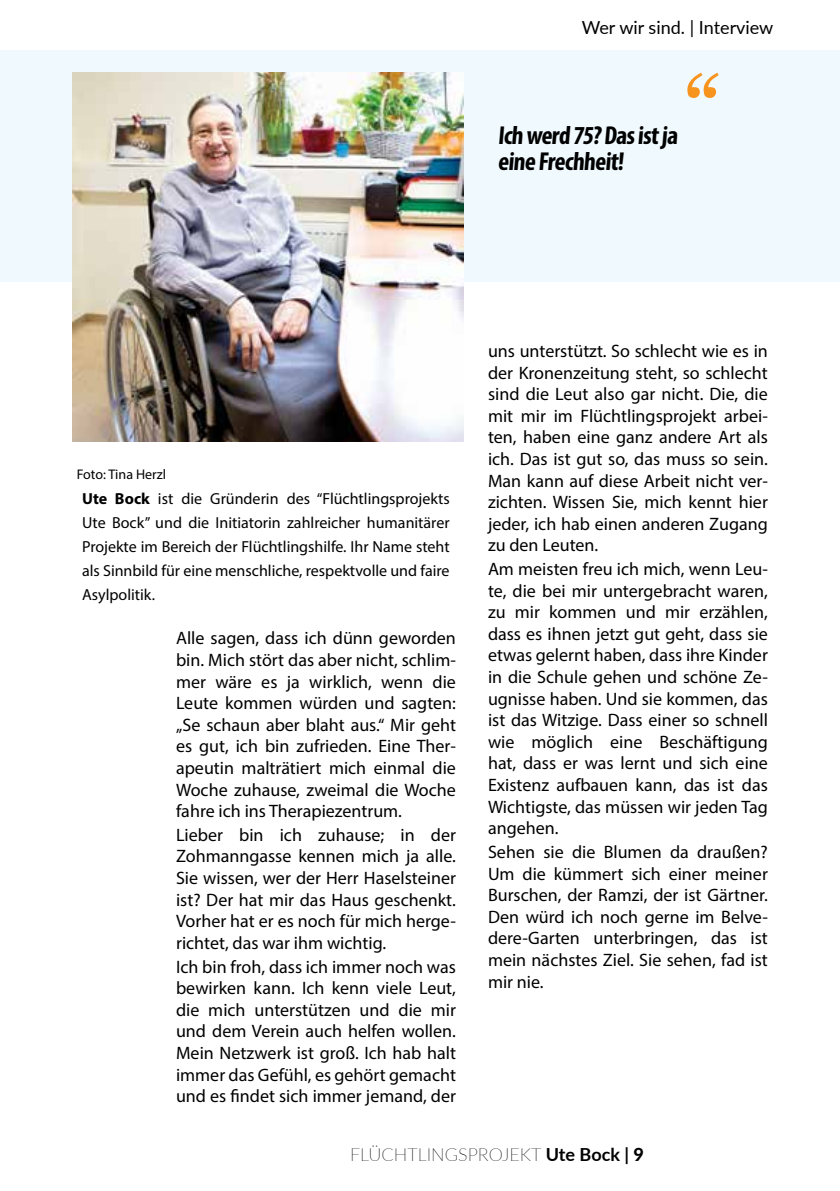
<style>
.page{position:relative;width:840px;height:1191px;background:#fff}
.page>*{position:absolute;margin:0;border:0;box-sizing:border-box;transform-origin:0 0}
.t1{font:96px "Miller Text Roman";color:#f7941e}
.t2{font:700 condensed 26px "Myriad Pro";color:#000}
.t3{font:18px/21.6px "Myriad Pro";color:#000;text-align:justify}
.t4{font:100 18px "Lato";color:#000}
.t5{font:18px "Lato";color:#000}
.t6{font:16px/24px "Myriad Pro";color:#000;text-align:justify}
.t7{font:14px "Myriad Pro";color:#000}
.s1{font-weight:700}
.s2{font-weight:800}
</style>
<div class="page">
<div style="left:0;top:50px;width:839px;height:232px;background:#eff9fe"></div>
<img style="left:72px;top:72px;width:391px;height:369px">
<p class="t5" style="left:581px;top:14px;width:193px">Wer wir sind. | Interview</p>
<h1 class="t1" style="left:680px;top:54px;width:45px">“</h1>
<h2 class="t2" style="left:497px;top:119px;width:184px">Ich werd 75? Das ist ja</h2>
<h2 class="t2" style="left:497px;top:145px;width:130px">eine Frechheit!</h2>
<p class="t7" style="left:77px;top:466px;width:91px">Foto: Tina Herzl</p>
<p class="t6" style="left:82px;top:486px;width:369px"><span class="s1">Ute Bock</span> ist die Gründerin des “Flüchtlingsprojekts Ute Bock” und die Initiatorin zahlreicher humanitärer Projekte im Bereich der Flüchtlingshilfe. Ihr Name steht als Sinnbild für eine menschliche, respektvolle und faire Asylpolitik.</p>
<p class="t3" style="left:176px;top:627px;width:281px">Alle sagen, dass ich dünn geworden bin. Mich stört das aber nicht, schlim&shy;mer wäre es ja wirklich, wenn die Leute kommen würden und sagten: „Se schaun aber blaht aus.“ Mir geht es gut, ich bin zufrieden. Eine Ther&shy;apeutin malträtiert mich einmal die Woche zuhause, zweimal die Woche fahre ich ins Therapiezentrum.</p>
<p class="t3" style="left:176px;top:823px;width:281px">Lieber bin ich zuhause; in der Zohmanngasse kennen mich ja alle.<br>Sie wissen, wer der Herr Haselsteiner ist? Der hat mir das Haus geschenkt.<br>Vorher hat er es noch für mich herge&shy;richtet, das war ihm wichtig.</p>
<p class="t3" style="left:176px;top:955px;width:281px">Ich bin froh, dass ich immer noch was bewirken kann. Ich kenn viele Leut, die mich unterstützen und die mir und dem Verein auch helfen wollen.<br>Mein Netzwerk ist groß. Ich hab halt immer das Gefühl, es gehört gemacht und es findet sich immer jemand, der</p>
<p class="t3" style="left:487px;top:340px;width:281px">uns unterstützt. So schlecht wie es in der Kronenzeitung steht, so schlecht sind die Leut also gar nicht. Die, die mit mir im Flüchtlingsprojekt arbei&shy;ten, haben eine ganz andere Art als ich. Das ist gut so, das muss so sein.<br>Man kann auf diese Arbeit nicht ver&shy;zichten. Wissen Sie, mich kennt hier jeder, ich hab einen anderen Zugang zu den Leuten.</p>
<p class="t3" style="left:487px;top:558px;width:281px">Am meisten freu ich mich, wenn Leu&shy;te, die bei mir untergebracht waren, zu mir kommen und mir erzählen, dass es ihnen jetzt gut geht, dass sie etwas gelernt haben, dass ihre Kinder in die Schule gehen und schöne Ze&shy;ugnisse haben. Und sie kommen, das ist das Witzige. Dass einer so schnell wie möglich eine Beschäftigung hat, dass er was lernt und sich eine Existenz aufbauen kann, das ist das Wichtigste, das müssen wir jeden Tag angehen.</p>
<p class="t3" style="left:487px;top:840px;width:281px">Sehen sie die Blumen da draußen?<br>Um die kümmert sich einer meiner Burschen, der Ramzi, der ist Gärtner.<br>Den würd ich noch gerne im Belve&shy;dere-Garten unterbringen, das ist mein nächstes Ziel. Sie sehen, fad ist mir nie.</p>
<p class="t4" style="left:350px;top:1142px;width:295px">FLÜCHTLINGSPROJEKT <span class="s1">Ute Bock |</span> <span class="s2">9</span></p>
</div>
